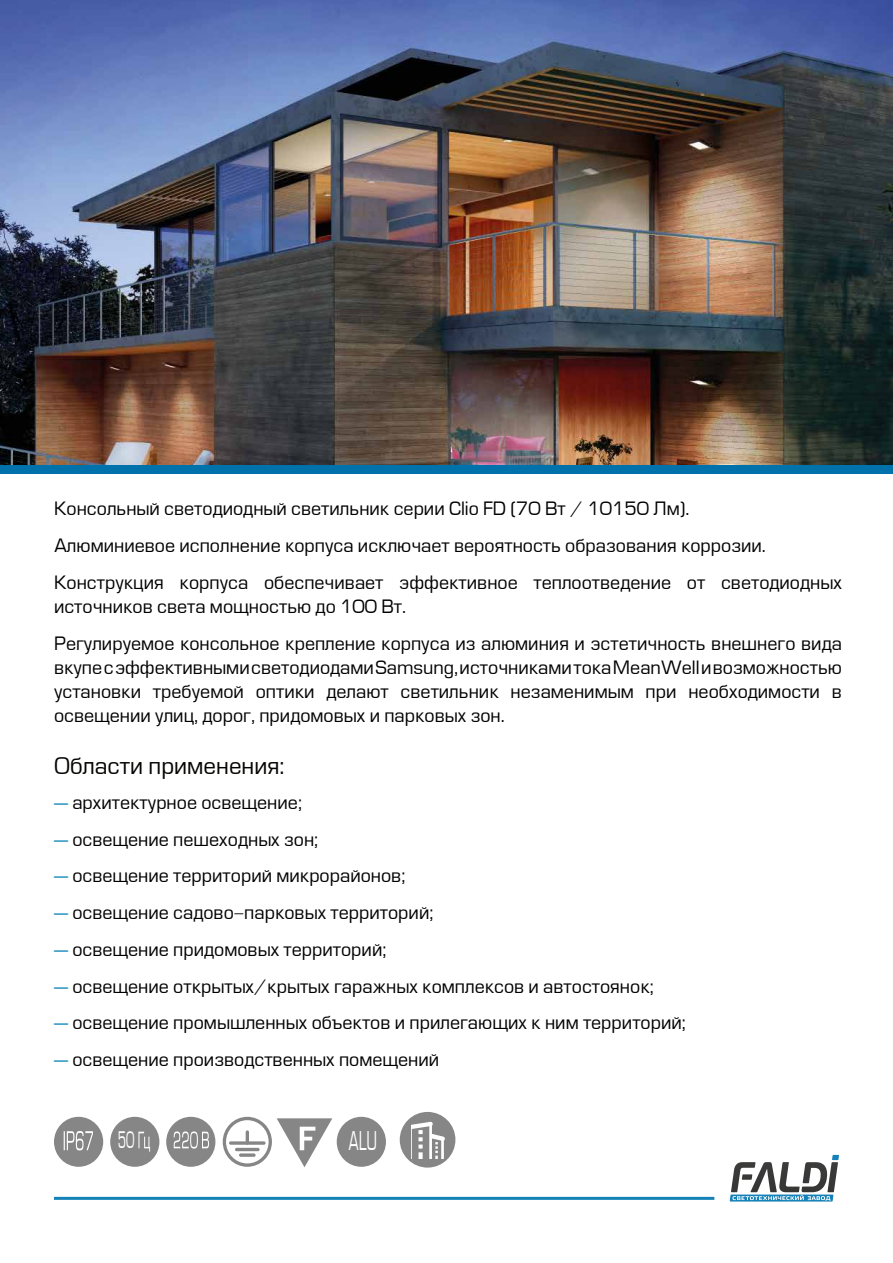
<style>
.page{position:relative;width:893px;height:1263px;background:#fff}
.page>*{position:absolute;margin:0;border:0;box-sizing:border-box;transform-origin:0 0}
.t1{font:25.2px "Europe Normal";color:#fff;scale:.57 1}
.t2{font:22.5px "Europe Normal";color:#050402}
.t3{font:22.35px "Europe Normal";color:#fff;scale:.55 1}
.t4{font:18px/36.8px "Europe Normal";color:#000}
.s1{color:#228fbe}
</style>
<div class="page">
<svg style="left:730px;top:1155px;width:109px;height:46px"></svg>
<hr style="left:54px;top:1197px;width:660px;height:3px;background:#1481b8">
<img style="left:0;top:0;width:893px;height:465px">
<div style="left:0;top:465px;width:893px;height:9px;background:#0072ab"></div>
<div style="left:400px;top:1112px;width:55px;height:55px;background:#868686;border-radius:50%"></div>
<svg style="left:411px;top:1122px;width:34px;height:36px"></svg>
<svg style="left:223px;top:1117px;width:109px;height:50px"></svg>
<svg style="left:229px;top:1141px;width:37px;height:4px"></svg>
<hr style="left:235px;top:1148px;width:25px;height:3px;background:#868686;border-radius:2px">
<svg style="left:239px;top:1153px;width:17px;height:4px"></svg>
<hr style="left:246px;top:1130px;width:3px;height:15px;background:#868686;border-radius:2px">
<div style="left:54px;top:1117px;width:49px;height:50px;background:#868686;border-radius:50%"></div>
<div style="left:110px;top:1117px;width:49px;height:50px;background:#868686;border-radius:50%"></div>
<div style="left:166px;top:1117px;width:49px;height:50px;background:#868686;border-radius:50%"></div>
<div style="left:337px;top:1117px;width:49px;height:50px;background:#868686;border-radius:50%"></div>
<svg style="left:174px;top:1131px;width:35px;height:17px"></svg>
<svg style="left:138px;top:1132px;width:12px;height:20px"></svg>
<svg style="left:64px;top:1131px;width:29px;height:19px"></svg>
<p class="t4" style="left:54px;top:491px;width:789px">Консольный светодиодный светильник серии Clio FD (70 Вт / 10150 Лм).<br>Алюминиевое исполнение корпуса исключает вероятность образования коррозии.<br>Конструкция корпуса обеспечивает эффективное теплоотведение от светодиодных</p>
<p class="t4" style="left:54px;top:589px;width:789px">источников света мощностью до 100 Вт.<br>Регулируемое консольное крепление корпуса из алюминия и эстетичность внешнего вида</p>
<p class="t4" style="left:54px;top:656px;width:789px;line-height:24px;text-align:justify">вкупе с эффективными светодиодами Samsung, источниками тока MeanWell и возможностью установки требуемой оптики делают светильник незаменимым при необходимости в освещении улиц, дорог, придомовых и парковых зон.</p>
<p class="t2" style="left:54px;top:754px;width:232px">Области применения:</p>
<p class="t4" style="left:54px;top:784px;width:250px"><span class="s1">—</span> архитектурное освещение;</p>
<p class="t4" style="left:54px;top:821px;width:266px"><span class="s1">—</span> освещение пешеходных зон;</p>
<p class="t4" style="left:54px;top:858px;width:353px"><span class="s1">—</span> освещение территорий микрорайонов;</p>
<p class="t4" style="left:54px;top:895px;width:381px"><span class="s1">—</span> освещение садово-парковых территорий;</p>
<p class="t4" style="left:54px;top:931px;width:334px"><span class="s1">—</span> освещение придомовых территорий;</p>
<p class="t4" style="left:54px;top:968px;width:601px"><span class="s1">—</span> освещение открытых/крытых гаражных комплексов и автостоянок;</p>
<p class="t4" style="left:54px;top:1005px;width:633px"><span class="s1">—</span> освещение промышленных объектов и прилегающих к ним территорий;</p>
<p class="t4" style="left:54px;top:1042px;width:387px"><span class="s1">—</span> освещение производственных помещений</p>
<p class="t3" style="left:118px;top:1128px;width:32px">50</p>
<h1 class="t1" style="left:348px;top:1127px;width:52px">ALU</h1>
</div>
